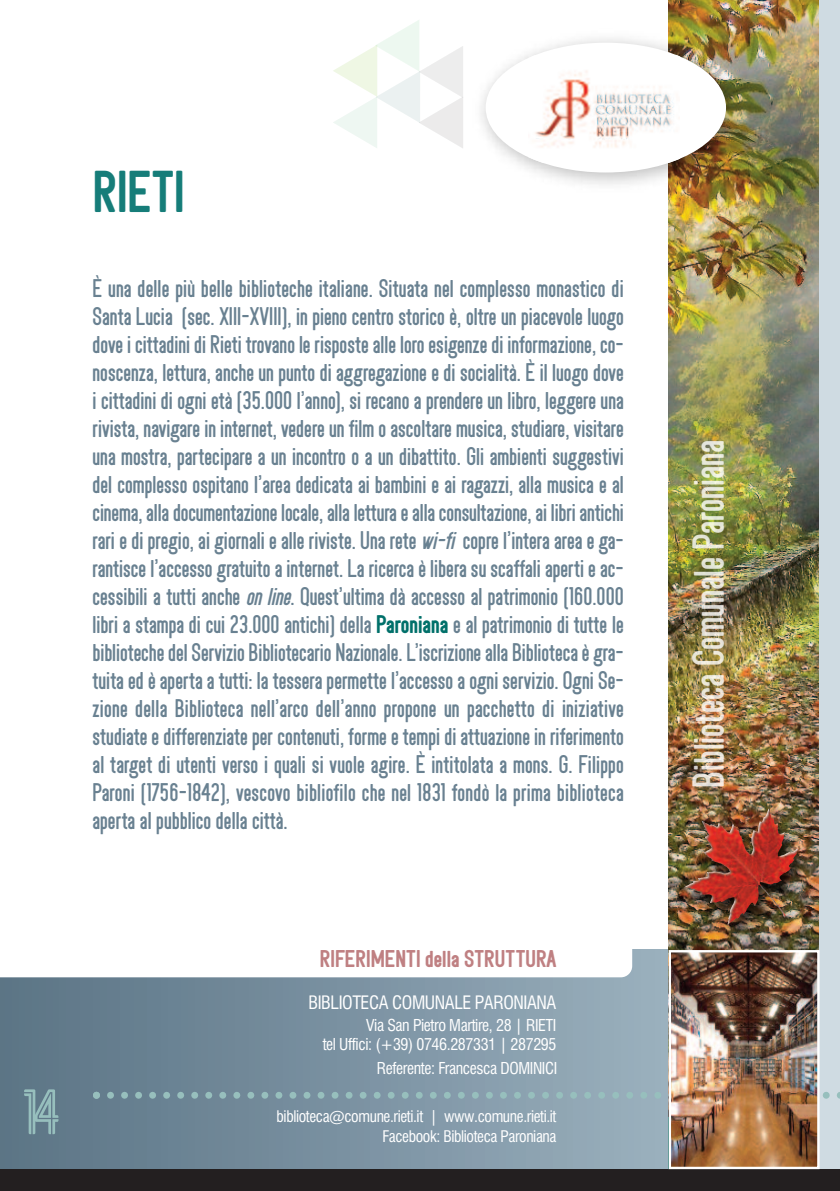
<style>
.page{position:relative;width:840px;height:1191px;background:#fff}
.page>*{position:absolute;margin:0;border:0;box-sizing:border-box;transform-origin:0 0}
.t1{font:50.2px "Shakerato PERSONAL Inline";color:#97bfbd}
.t2{font:46.2px "Shakerato PERSONAL Bold";color:#167d79}
.t3{font:35px "Shakerato PERSONAL Regular";color:rgb(255 255 255/.8)}
.t4{font:20px/28px "Shakerato PERSONAL Regular";color:#698191;text-align:justify}
.t5{font:19px "Shakerato PERSONAL Bold";color:#bf8082}
.t6{font:condensed 18px "Swiss 721 BT";letter-spacing:-.025em;color:#fff}
.t7{font:condensed 16px/19.4px "Swiss 721 BT";letter-spacing:-.025em;color:#fff;text-align:right}
.t8{font:condensed 15.6px/20px "Swiss 721 BT";letter-spacing:-.025em;color:#fff;text-align:right}
.s1{font-style:italic}
.s2{font-family:"Shakerato PERSONAL Bold";color:#00706a}
</style>
<div class="page">
<svg style="left:0;top:950px;width:668px;height:219px;background:#7a91a0"></svg>
<svg style="left:0;top:950px;width:632px;height:27px"></svg>
<img style="left:668px;top:0;width:151px;height:780px">
<img style="left:480px;top:26px;width:270px;height:172px">
<div style="left:485px;top:43px;width:240px;height:129px;background:#fff;border-radius:50%"></div>
<img style="left:527px;top:55px;width:152px;height:107px">
<img style="left:649px;top:780px;width:170px;height:191px">
<img style="left:759px;top:848px;width:38px;height:69px">
<svg style="left:333px;top:20px;width:130px;height:128px"></svg>
<div style="left:0;top:1169px;width:839px;height:22px;background:#231f20"></div>
<div style="left:819px;top:0;width:20px;height:1169px;background:#cfdbe2"></div>
<svg style="left:93px;top:1091px;width:746px;height:7px;background:#88a5ae"></svg>
<img style="left:671px;top:953px;width:145px;height:213px">
<div style="left:668px;top:950px;width:151px;height:219px;border:2px solid #fff"></div>
<h2 class="t2" style="left:93px;top:170px;width:93px">RIETI</h2>
<p class="t4" style="left:92px;top:276px;width:532px">È una delle più belle biblioteche italiane. Situata nel complesso monastico di Santa Lucia (sec. XIII-XVIII), in pieno centro storico è, oltre un piacevole luogo dove i cittadini di Rieti trovano le risposte alle loro esigenze di informazione, co&shy;noscenza, lettura, anche un punto di aggregazione e di socialità. È il luogo dove i cittadini di ogni età (35.000 l’anno), si recano a prendere un libro, leggere una rivista, navigare in internet, vedere un film o ascoltare musica, studiare, visitare una mostra, partecipare a un incontro o a un dibattito. Gli ambienti suggestivi del complesso ospitano l’area dedicata ai bambini e ai ragazzi, alla musica e al cinema, alla documentazione locale, alla lettura e alla consultazione, ai libri antichi rari e di pregio, ai giornali e alle riviste. Una rete <span class="s1">wi-fi</span> copre l’intera area e ga&shy;rantisce l’accesso gratuito a internet. La ricerca è libera su scaffali aperti e ac&shy;cessibili a tutti anche <span class="s1">online</span>. Quest’ultima dà accesso al patrimonio (160.000 libri a stampa di cui 23.000 antichi) della <span class="s2">Paroniana</span> e al patrimonio di tutte le biblioteche del Servizio Bibliotecario Nazionale. L’iscrizione alla Biblioteca è gra&shy;tuita ed è aperta a tutti: la tessera permette l’accesso a ogni servizio. Ogni Se&shy;zione della Biblioteca nell’arco dell’anno propone un pacchetto di iniziative studiate e differenziate per contenuti, forme e tempi di attuazione in riferimento al target di utenti verso i quali si vuole agire. È intitolata a mons. G. Filippo Paroni (1756-1842), vescovo bibliofilo che nel 1831 fondò la prima biblioteca aperta al pubblico della città.</p>
<h1 class="t1" style="left:23px;top:1089px;width:38px">14</h1>
<p class="t5" style="left:320px;top:950px;width:238px">RIFERIMENTI della STRUTTURA</p>
<p class="t6" style="left:308px;top:992px;width:249px">BIBLIOTECA COMUNALE PARONIANA</p>
<p class="t7" style="left:322px;top:1015px;width:235px">Via San Pietro Martire, 28 | RIETI<br>tel Uffici: (+39) 0746.287331 | 287295</p>
<p class="t7" style="left:376px;top:1059px;width:182px">Referente: Francesca DOMINICI</p>
<p class="t8" style="left:276px;top:1106px;width:281px">biblioteca@comune.rieti.it | www.comune.rieti.it<br>Facebook: Biblioteca Paroniana</p>
<h3 class="t3" style="left:692px;top:787px;width:349px;rotate:-90deg">Biblioteca Comunale Paroniana</h3>
</div>
